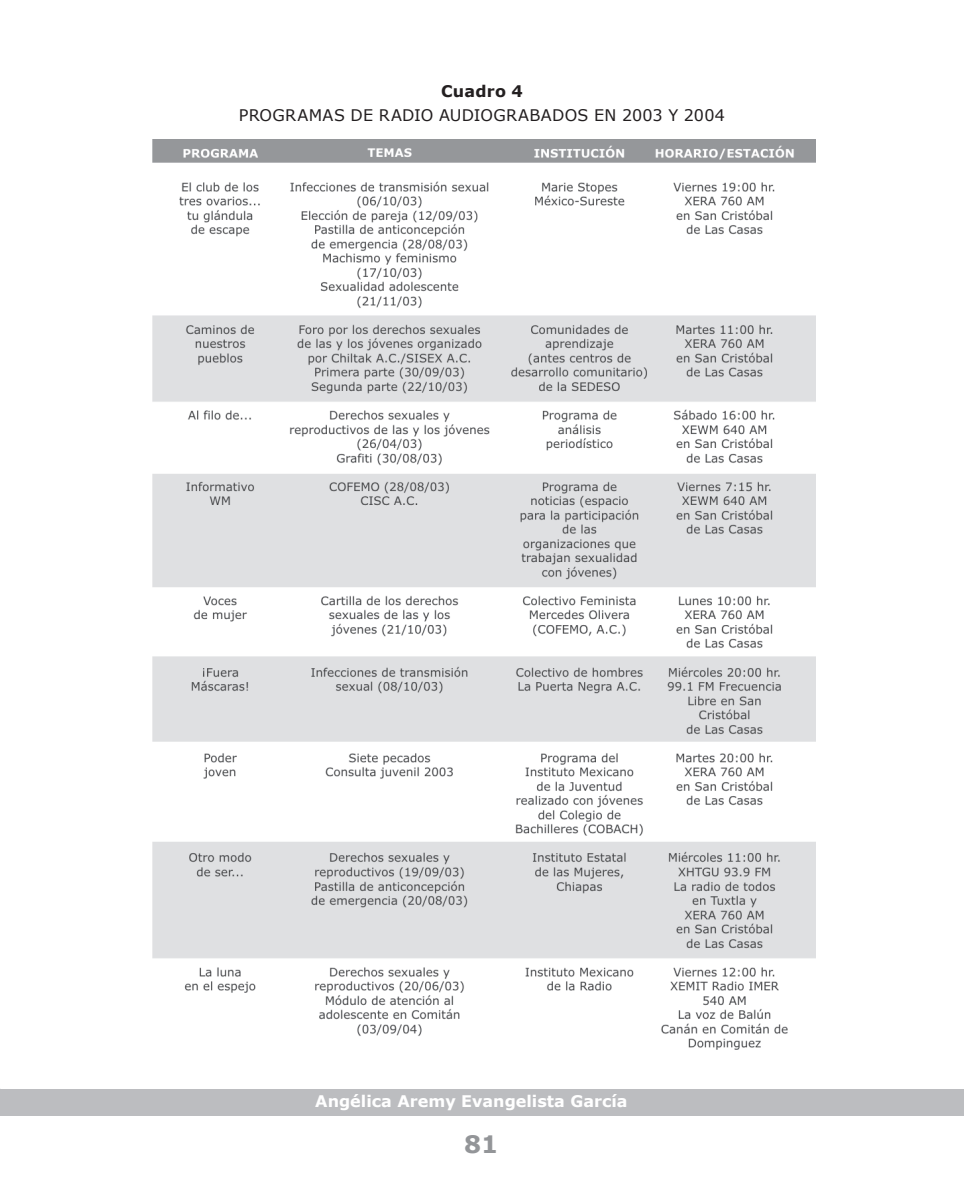
<style>
.page{position:relative;width:964px;height:1191px;background:#fff}
.page>*{position:absolute;margin:0;border:0;box-sizing:border-box;transform-origin:0 0}
.t1{font:700 24px "Verdana";color:#939598}
.t2{font:16px "Verdana";letter-spacing:.02em;color:#231f20}
.t3{font:700 16px "Verdana";color:#fff}
.t4{font:700 16px "Verdana";letter-spacing:.015em;color:#231f20}
</style>
<div class="page">
<div style="left:0;top:1089px;width:964px;height:26px;background:#bcbdc0"></div>
<img style="left:152px;top:139px;width:663px;height:910px">
<p class="t4" style="left:441px;top:80px;width:83px">Cuadro 4</p>
<p class="t2" style="left:239px;top:104px;width:488px">PROGRAMAS DE RADIO AUDIOGRABADOS EN 2003 Y 2004</p>
<p class="t3" style="left:315px;top:1089px;width:314px">Angélica Aremy Evangelista García</p>
<h1 class="t1" style="left:464px;top:1126px;width:36px">81</h1>
</div>
